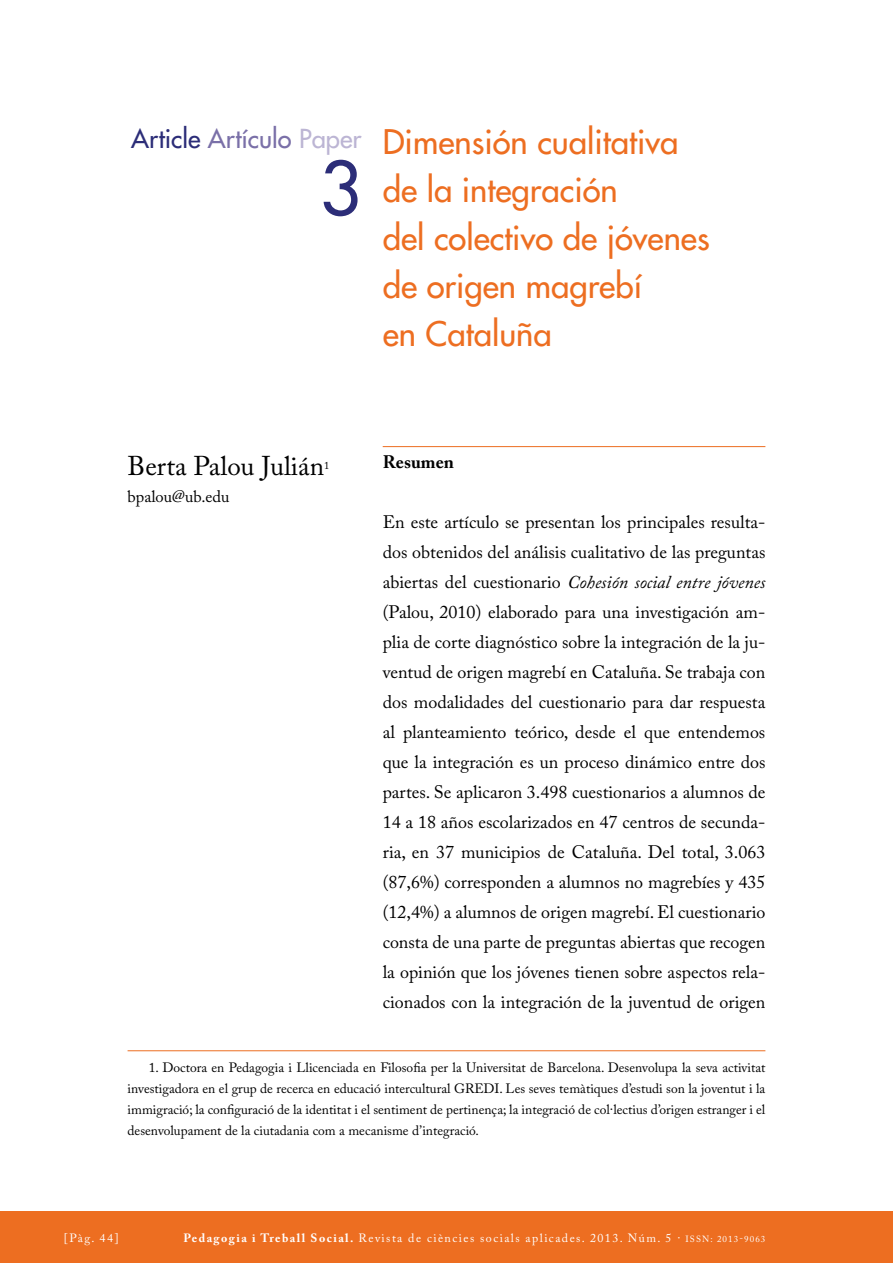
<style>
.page{position:relative;width:893px;height:1263px;background:#fff}
.page>*{position:absolute;margin:0;border:0;box-sizing:border-box;transform-origin:0 0}
.t1{font:72px "Futura";color:#2c2d78}
.t2{font:33px/48px "Futura";color:#ed6e21}
.t3{font:27px "Adobe Caslon Pro";color:#000}
.t4{font:25.5px "Futura";color:#7a70a8}
.t5{font:18px/30px "Adobe Caslon Pro";color:#000;text-align:justify}
.t6{font:700 18px "Adobe Caslon Pro";color:#000}
.t7{font:16.5px "Adobe Caslon Pro";color:#000}
.t8{font:13.5px/21px "Adobe Caslon Pro";color:#000;text-align:justify}
.t9{font:12px "Adobe Caslon Pro";letter-spacing:.12em;color:#fff}
.t10{font:10.5px "Adobe Caslon Pro";color:#000}
.s1{color:#2c2d78}
.s2{color:#bcb5d4}
.s3{font-style:italic}
.s4{font-weight:700}
.s5{font-size:9px}
</style>
<div class="page">
<div style="left:0;top:1212px;width:893px;height:51px;background:#ed6e21"></div>
<hr style="left:383px;top:446px;width:382px;height:1px;background:#ed6e21">
<hr style="left:128px;top:1050px;width:637px;height:1px;background:#ed6e21">
<h3 class="t4" style="left:131px;top:122px;width:232px"><span class="s1">Article</span> Artículo <span class="s2">Paper</span></h3>
<h1 class="t1" style="left:320px;top:144px;width:43px">3</h1>
<h2 class="t2" style="left:383px;top:118px;width:329px">Dimensión cualitativa de la integración<br>del colectivo de jóvenes de origen magrebí<br>en Cataluña</h2>
<h3 class="t3" style="left:128px;top:450px;width:198px">Berta Palou Julián</h3>
<p class="t10" style="left:324px;top:459px;width:7px">1</p>
<p class="t7" style="left:128px;top:486px;width:103px">bpalou@ub.edu</p>
<p class="t6" style="left:383px;top:451px;width:73px">Resumen</p>
<p class="t5" style="left:383px;top:507px;width:384px">En este artículo se presentan los principales resulta&shy;dos obtenidos del análisis cualitativo de las preguntas abiertas del cuestionario <span class="s3">Cohesión social entre jóvenes </span>(Palou, 2010) elaborado para una investigación am&shy;plia de corte diagnóstico sobre la integración de la ju&shy;ventud de origen magrebí en Cataluña. Se trabaja con dos modalidades del cuestionario para dar respuesta al planteamiento teórico, desde el que entendemos que la integración es un proceso dinámico entre dos partes. Se aplicaron 3.498 cuestionarios a alumnos de 14 a 18 años escolarizados en 47 centros de secunda&shy;ria, en 37 municipios de Cataluña. Del total, 3.063 (87,6%) corresponden a alumnos no magrebíes y 435 (12,4%) a alumnos de origen magrebí. El cuestionario consta de una parte de preguntas abiertas que recogen la opinión que los jóvenes tienen sobre aspectos rela&shy;cionados con la integración de la juventud de origen</p>
<p class="t8" style="left:128px;top:1057px;width:639px;text-indent:21px">1. Doctora en Pedagogia i Llicenciada en Filosofia per la Universitat de Barcelona. Desenvolupa la seva activitat investigadora en el grup de recerca en educació intercultural GREDI. Les seves temàtiques d’estudi son la joventut i la immigració; la configuració de la identitat i el sentiment de pertinença; la integració de col·lectius d’origen estranger i el desenvolupament de la ciutadania com a mecanisme d’integració.</p>
<p class="t9" style="left:64px;top:1231px;width:56px">[Pàg. 44]</p>
<p class="t9" style="left:183px;top:1231px;width:584px"><span class="s4">Pedagogia i Treball Social.</span> Revista de ciències socials aplicades. 2013. Núm. 5 · <span class="s5">ISSN: 2013-9063</span></p>
</div>
